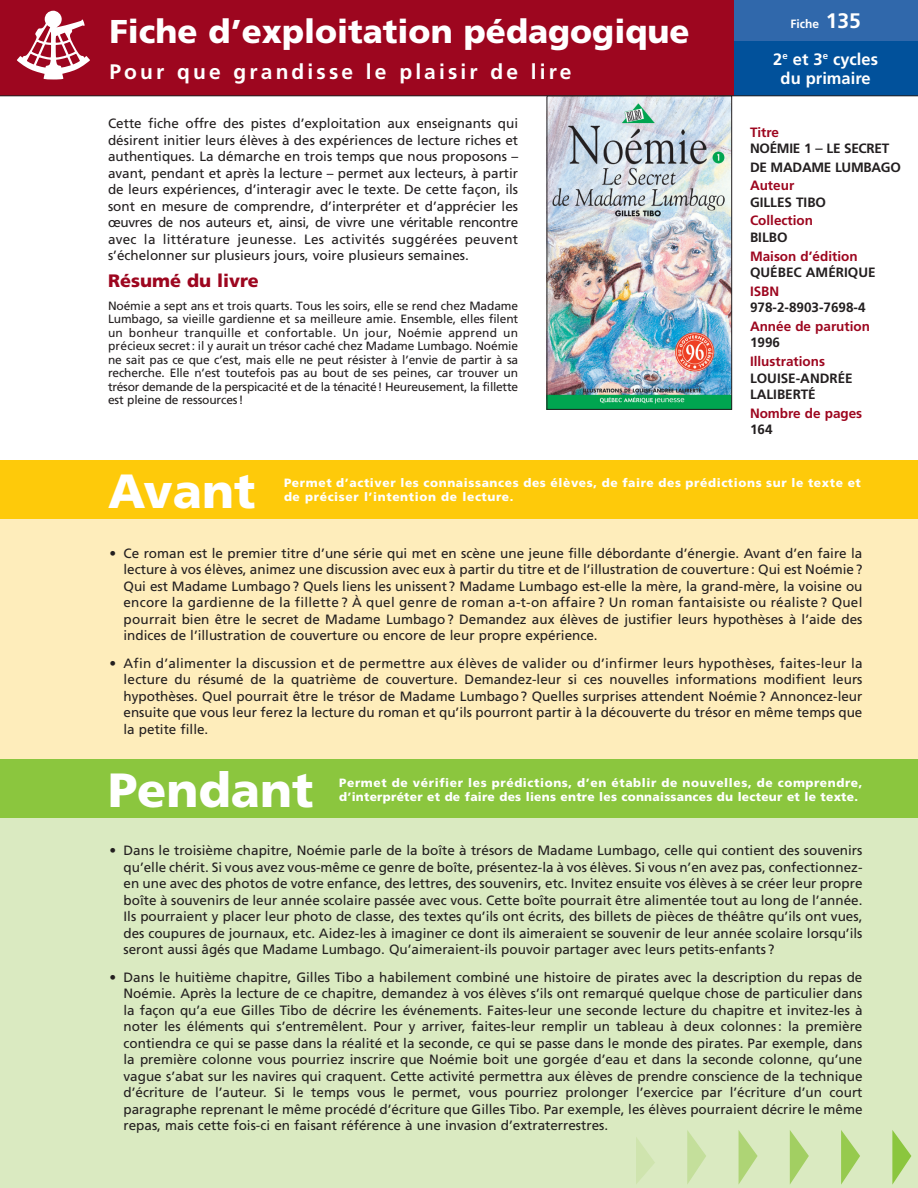
<style>
.page{position:relative;width:918px;height:1188px;background:#fff}
.page>*{position:absolute;margin:0;border:0;box-sizing:border-box;transform-origin:0 0}
.t1{font:900 48px "Frutiger";color:#fff}
.t2{font:900 33px "Frutiger";color:#fff}
.t3{font:700 21px "Frutiger";letter-spacing:.15em;color:#fff}
.IntroTitre{font:900 18px "Frutiger";color:#9d061f}
.t4{font:700 16.5px/19.8px "Frutiger";color:#fff;text-align:center}
.TexteCourantF{font:13.5px/16.5px "Frutiger";color:#231f20;text-align:justify}
.Introtexte{font:13.5px/16.5px "Frutiger";color:#231f20;text-align:justify}
.DescriptionTitreF{font:700 13.5px "Frutiger";color:#9d061f}
.DescriptionTexteF{font:700 13.5px/16.5px "Frutiger";color:#231f20}
.DescriptionTexteF-2{font:700 13.5px "Frutiger";letter-spacing:-.02em;color:#231f20}
.IntroTexteResume{font:12px/13.5px "Frutiger";letter-spacing:-.02em;color:#231f20;text-align:justify}
.t5{font:900 12px/14.4px "Frutiger";letter-spacing:.02em;color:#fff}
.t6{font:900 12px/14.4px "Frutiger";letter-spacing:.05em;color:#fff}
.t7{font:700 12px "Frutiger";color:#fff}
.s1{font-size:21px}
.s2{font-family:"Formata";font-weight:400;font-stretch:condensed}
</style>
<div class="page">
<div style="left:729px;top:12px;width:189px;height:84px;background:#01519b"></div>
<div style="left:729px;top:0;width:189px;height:40px;background:#3068ab"></div>
<div style="left:0;top:0;width:733px;height:96px;background:#9d061f"></div>
<svg style="left:17px;top:11px;width:73px;height:68px"></svg>
<hr style="left:0;top:96px;width:918px;height:1px;background:#231f20">
<div style="left:0;top:773px;width:918px;height:415px;background:#daeac1"></div>
<div style="left:0;top:479px;width:918px;height:296px;background:#feedbb"></div>
<svg style="left:636px;top:1137px;width:19px;height:47px"></svg>
<svg style="left:687px;top:1130px;width:19px;height:54px"></svg>
<svg style="left:739px;top:1131px;width:19px;height:53px"></svg>
<svg style="left:790px;top:1130px;width:19px;height:54px"></svg>
<svg style="left:841px;top:1130px;width:19px;height:55px"></svg>
<svg style="left:892px;top:1130px;width:19px;height:55px"></svg>
<img style="left:549px;top:98px;width:181px;height:310px">
<div style="left:547px;top:96px;width:185px;height:314px;border:1px solid #231f20"></div>
<div style="left:0;top:460px;width:918px;height:59px;background:#feca0a"></div>
<div style="left:0;top:760px;width:918px;height:58px;background:#8bc63e"></div>
<p class="t2" style="left:110px;top:11px;width:582px">Fiche d’exploitation pédagogique</p>
<p class="t3" style="left:110px;top:59px;width:463px">Pour que grandisse le plaisir de lire</p>
<p class="Introtexte" style="left:108px;top:115px;width:412px">Cette fiche offre des pistes d’exploitation aux enseignants qui désirent initier leurs élèves à des expériences de lecture riches et authentiques. La démarche en trois temps que nous proposons – avant, pendant et après la lecture – permet aux lecteurs, à partir de leurs expériences, d’interagir avec le texte. De cette façon, ils sont en mesure de comprendre, d’interpréter et d’apprécier les œuvres de nos auteurs et, ainsi, de vivre une véritable rencontre avec la littérature jeunesse. Les activités suggérées peuvent s’échelonner sur plusieurs jours, voire plusieurs semaines.</p>
<p class="IntroTitre" style="left:108px;top:270px;width:152px">Résumé du livre</p>
<p class="IntroTexteResume" style="left:108px;top:299px;width:412px">Noémie a sept ans et trois quarts. Tous les soirs, elle se rend chez Madame Lumbago, sa vieille gardienne et sa meilleure amie. Ensemble, elles filent un bonheur tranquille et confortable. Un jour, Noémie apprend un précieux secret: il y aurait un trésor caché chez Madame Lumbago. Noémie ne sait pas ce que c’est, mais elle ne peut résister à l’envie de partir à sa recherche. Elle n’est toutefois pas au bout de ses peines, car trouver un trésor demande de la perspicacité et de la ténacité! Heureusement, la fillette est pleine de ressources!</p>
<p class="t7" style="left:791px;top:17px;width:72px">Fiche <span class="s1">135</span></p>
<p class="t4" style="left:773px;top:49px;width:106px">2<sup>e</sup> et 3<sup>e</sup> cycles du primaire</p>
<p class="DescriptionTitreF" style="left:750px;top:124px;width:31px">Titre</p>
<p class="DescriptionTexteF-2" style="left:750px;top:140px;width:141px">NOÉMIE 1 <span class="s2">—</span> LE SECRET</p>
<p class="DescriptionTexteF-2" style="left:750px;top:159px;width:152px">DE MADAME LUMBAGO</p>
<p class="DescriptionTitreF" style="left:750px;top:178px;width:46px">Auteur</p>
<p class="DescriptionTexteF" style="left:750px;top:194px;width:78px">GILLES TIBO</p>
<p class="DescriptionTitreF" style="left:750px;top:213px;width:65px">Collection</p>
<p class="DescriptionTexteF" style="left:750px;top:229px;width:39px">BILBO</p>
<p class="DescriptionTitreF" style="left:750px;top:248px;width:109px">Maison d’édition</p>
<p class="DescriptionTexteF" style="left:750px;top:264px;width:127px">QUÉBEC AMÉRIQUE</p>
<p class="DescriptionTitreF" style="left:750px;top:283px;width:31px">ISBN</p>
<p class="DescriptionTexteF" style="left:750px;top:299px;width:117px">978-2-8903-7698-4</p>
<p class="DescriptionTitreF" style="left:750px;top:318px;width:122px">Année de parution</p>
<p class="DescriptionTexteF" style="left:750px;top:334px;width:32px">1996</p>
<p class="DescriptionTitreF" style="left:750px;top:354px;width:77px">Illustrations</p>
<p class="DescriptionTexteF" style="left:750px;top:370px;width:104px">LOUISE-ANDRÉE<br>LALIBERTÉ</p>
<p class="DescriptionTitreF" style="left:750px;top:405px;width:114px">Nombre de pages</p>
<p class="DescriptionTexteF" style="left:750px;top:421px;width:24px">164</p>
<p class="t1" style="left:108px;top:463px;width:149px">Avant</p>
<p class="t6" style="left:284px;top:475px;width:578px">Permet d’activer les connaissances des élèves, de faire des prédictions sur le texte et de préciser l’intention de lecture.</p>
<p class="TexteCourantF" style="left:124px;top:545px;width:741px;text-indent:-14px">• Ce roman est le premier titre d’une série qui met en scène une jeune fille débordante d’énergie. Avant d’en faire la lecture à vos élèves, animez une discussion avec eux à partir du titre et de l’illustration de couverture: Qui est Noémie?<br>Qui est Madame Lumbago? Quels liens les unissent? Madame Lumbago est-elle la mère, la grand-mère, la voisine ou encore la gardienne de la fillette ? À quel genre de roman a-t-on affaire ? Un roman fantaisiste ou réaliste ? Quel pourrait bien être le secret de Madame Lumbago? Demandez aux élèves de justifier leurs hypothèses à l’aide des indices de l’illustration de couverture ou encore de leur propre expérience.</p>
<p class="TexteCourantF" style="left:124px;top:655px;width:741px;text-indent:-14px">• Afin d’alimenter la discussion et de permettre aux élèves de valider ou d’infirmer leurs hypothèses, faites-leur la lecture du résumé de la quatrième de couverture. Demandez-leur si ces nouvelles informations modifient leurs hypothèses. Quel pourrait être le trésor de Madame Lumbago? Quelles surprises attendent Noémie? Annoncez-leur ensuite que vous leur ferez la lecture du roman et qu’ils pourront partir à la découverte du trésor en même temps que la petite fille.</p>
<p class="t1" style="left:108px;top:762px;width:207px">Pendant</p>
<p class="t5" style="left:339px;top:775px;width:525px">Permet de vérifier les prédictions, d’en établir de nouvelles, de comprendre, d’interpréter et de faire des liens entre les connaissances du lecteur et le texte.</p>
<p class="TexteCourantF" style="left:124px;top:842px;width:741px;text-indent:-14px">• Dans le troisième chapitre, Noémie parle de la boîte à trésors de Madame Lumbago, celle qui contient des souvenirs qu’elle chérit. Si vous avez vous-même ce genre de boîte, présentez-la à vos élèves. Si vous n’en avez pas, confectionnez&shy;en une avec des photos de votre enfance, des lettres, des souvenirs, etc. Invitez ensuite vos élèves à se créer leur propre boîte à souvenirs de leur année scolaire passée avec vous. Cette boîte pourrait être alimentée tout au long de l’année.<br>Ils pourraient y placer leur photo de classe, des textes qu’ils ont écrits, des billets de pièces de théâtre qu’ils ont vues, des coupures de journaux, etc. Aidez-les à imaginer ce dont ils aimeraient se souvenir de leur année scolaire lorsqu’ils seront aussi âgés que Madame Lumbago. Qu’aimeraient-ils pouvoir partager avec leurs petits-enfants?</p>
<p class="TexteCourantF" style="left:124px;top:969px;width:741px;text-indent:-14px">• Dans le huitième chapitre, Gilles Tibo a habilement combiné une histoire de pirates avec la description du repas de Noémie. Après la lecture de ce chapitre, demandez à vos élèves s’ils ont remarqué quelque chose de particulier dans la façon qu’a eue Gilles Tibo de décrire les événements. Faites-leur une seconde lecture du chapitre et invitez-les à noter les éléments qui s’entremêlent. Pour y arriver, faites-leur remplir un tableau à deux colonnes: la première contiendra ce qui se passe dans la réalité et la seconde, ce qui se passe dans le monde des pirates. Par exemple, dans la première colonne vous pourriez inscrire que Noémie boit une gorgée d’eau et dans la seconde colonne, qu’une vague s’abat sur les navires qui craquent. Cette activité permettra aux élèves de prendre conscience de la technique d’écriture de l’auteur. Si le temps vous le permet, vous pourriez prolonger l’exercice par l’écriture d’un court paragraphe reprenant le même procédé d’écriture que Gilles Tibo. Par exemple, les élèves pourraient décrire le même repas, mais cette fois-ci en faisant référence à une invasion d’extraterrestres.</p>
</div>
